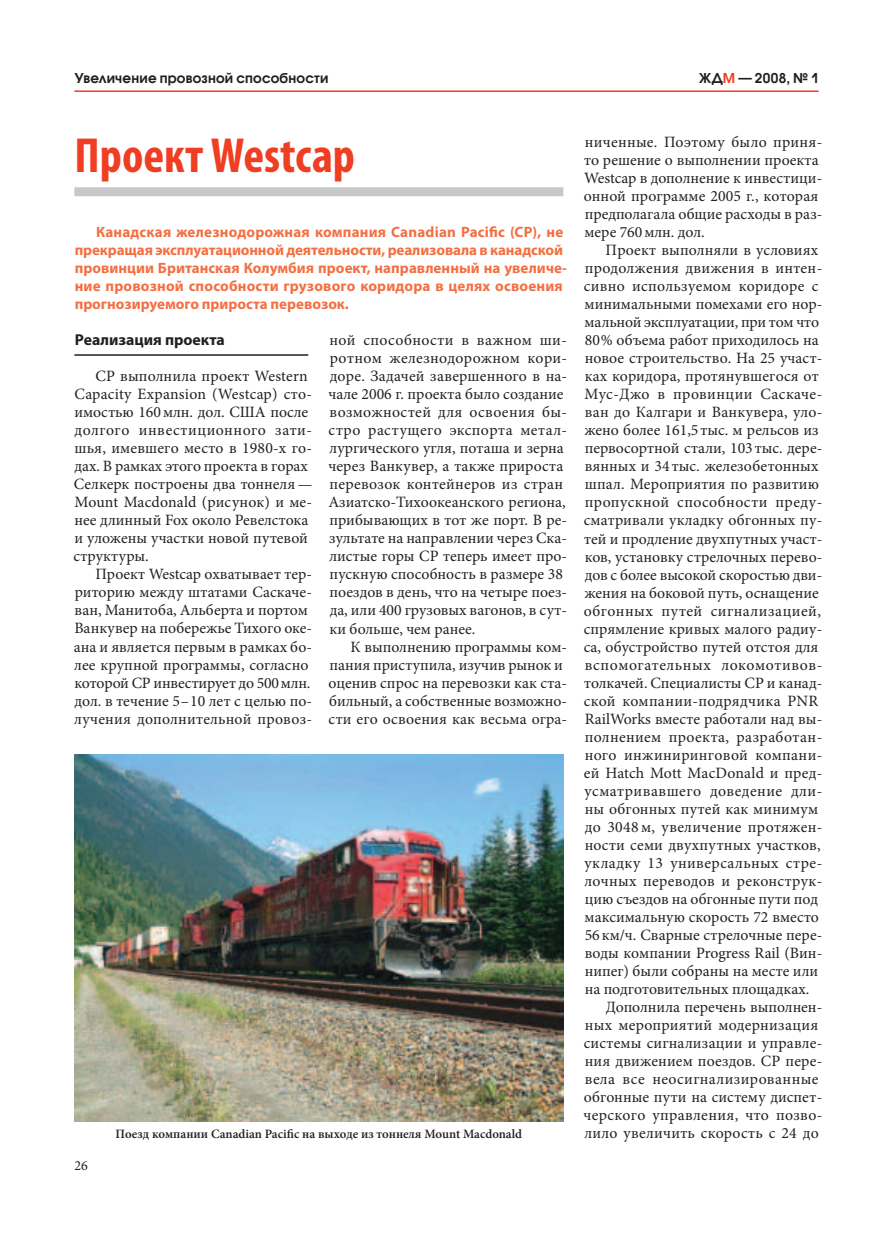
<style>
.page{position:relative;width:893px;height:1234px;background:#fff}
.page>*{position:absolute;margin:0;border:0;box-sizing:border-box;transform-origin:0 0}
.t1{font:700 condensed 49.5px "Myriad Pro";color:#ef3e22}
.t2{font:15.75px/18px "Minion Pro";letter-spacing:.01em;color:#231f20}
.t3{font:15.75px "Minion Pro";letter-spacing:.03em;color:#231f20}
.t4{font:15.75px "Minion Pro";letter-spacing:.035em;color:#231f20}
.t5{font:15.75px "Minion Pro";letter-spacing:-.01em;color:#231f20}
.t6{font:700 15.75px "Myriad Pro";color:#231f20}
.t7{font:700 15px/18px "Myriad Pro";letter-spacing:.005em;color:#f36f42}
.t8{font:13.95px "Minion Pro";color:#231f20}
.t9{font:600 13.5px "Avant Garde Gothic C";letter-spacing:.015em;color:#231f20}
.t10{font:600 12.75px "Minion Pro";color:#231f20}
.s1{color:#ef3e22}
</style>
<div class="page">
<hr style="left:74px;top:90px;width:745px;height:2px;background:#ef3e22">
<hr style="left:74px;top:354px;width:234px;height:1px;background:#231f20">
<img style="left:74px;top:754px;width:489px;height:367px">
<div style="left:74px;top:187px;width:489px;height:9px;background:#c7c8ca"></div>
<p class="t9" style="left:74px;top:70px;width:255px">Увеличение провозной способности</p>
<p class="t9" style="left:699px;top:70px;width:121px">ЖД<span class="s1">М</span> — 2008, № 1</p>
<h1 class="t1" style="left:75px;top:128px;width:282px">Проект Westcap</h1>
<p class="t7" style="left:75px;top:222px;width:494px;text-indent:21px">Канадская железнодорожная компания Canadian Pacific (CP), не прекращая эксплуатационной деятельности, реализовала в канадской провинции Британская Колумбия проект, направленный на увеличе&shy;ние провозной способности грузового коридора в целях освоения прогнозируемого прироста перевозок.</p>
<p class="t6" style="left:75px;top:329px;width:151px">Реализация проекта</p>
<p class="t2" style="left:73px;top:367px;width:240px;text-indent:22px">CP выполнила проект Western<br>Capacity Expansion (Westcap) сто‑ имостью 160млн. дол. США после долгого инвестиционного зати‑ шья, имевшего место в 1980‑х го‑ дах. В рамках этого проекта в горах<br>Селкерк построены два тоннеля —<br>Mount Macdonald (рисунок) и ме‑ нее длинный Fox около Ревелстока и уложены участки новой путевой структуры.</p>
<p class="t2" style="left:74px;top:565px;width:240px;text-indent:21px">Проект Westcap охватывает тер‑ риторию между штатами Саскаче‑ ван, Манитоба, Альберта и портом Ванкувер на побережье Тихого оке‑ ана и является первым в рамках бо‑ лее крупной программы, согласно которой CP инвестирует до 500млн. дол. в течение 5–10 лет с целью по‑ лучения дополнительной провоз‑</p>
<p class="t2" style="left:328px;top:331px;width:240px">ной способности в важном ши‑ ротном железнодорожном кори‑ доре. Задачей завершенного в на‑ чале 2006 г. проекта было создание возможностей для освоения бы‑ стро растущего экспорта метал‑ лургического угля, поташа и зерна через Ванкувер, а также прироста перевозок контейнеров из стран<br>Азиатско-Тихоокеанского региона, прибывающих в тот же порт. В ре‑ зультате на направлении через Ска‑ листые горы CP теперь имеет про‑ пускную способность в размере 38 поездов в день, что на четыре поез‑ да, или 400 грузовых вагонов, в сут‑ ки больше, чем ранее.</p>
<p class="t2" style="left:329px;top:637px;width:240px;text-indent:22px">К выполнению программы ком‑ пания приступила, изучив рынок и оценив спрос на перевозки как ста‑ бильный, а собственные возможно‑ сти его освоения как весьма огра‑</p>
<p class="t2" style="left:584px;top:133px;width:240px">ниченные. Поэтому было приня‑ то решение о выполнении проекта<br>Westcap в дополнение к инвестици‑ онной программе 2005 г., которая предполагала общие расходы в раз‑ мере 760млн. дол.</p>
<p class="t2" style="left:606px;top:241px;width:214px">Проект выполняли в условиях</p>
<p class="t2" style="left:585px;top:259px;width:239px">продолжения движения в интен‑</p>
<p class="t2" style="left:584px;top:277px;width:236px">сивно используемом коридоре с</p>
<p class="t2" style="left:585px;top:295px;width:239px">минимальными помехами его нор‑</p>
<p class="t5" style="left:585px;top:312px;width:236px">мальной эксплуатации, при том что</p>
<p class="t2" style="left:585px;top:331px;width:235px">80% объема работ приходилось на</p>
<p class="t2" style="left:585px;top:349px;width:239px">новое строительство. На 25 участ‑</p>
<p class="t2" style="left:585px;top:367px;width:236px">ках коридора, протянувшегося от</p>
<p class="t2" style="left:585px;top:385px;width:239px">Мус-Джо в провинции Саскаче‑</p>
<p class="t2" style="left:585px;top:403px;width:239px">ван до Калгари и Ванкувера, уло‑</p>
<p class="t2" style="left:584px;top:421px;width:236px">жено более 161,5 тыс. м рельсов из</p>
<p class="t2" style="left:585px;top:439px;width:239px">первосортной стали, 103 тыс. дере‑</p>
<p class="t2" style="left:585px;top:457px;width:235px">вянных и 34 тыс. железобетонных</p>
<p class="t2" style="left:585px;top:475px;width:236px">шпал. Мероприятия по развитию</p>
<p class="t2" style="left:585px;top:493px;width:239px">пропускной способности преду‑</p>
<p class="t2" style="left:584px;top:511px;width:240px">сматривали укладку обгонных пу‑</p>
<p class="t2" style="left:584px;top:529px;width:240px">тей и продление двухпутных участ‑</p>
<p class="t2" style="left:585px;top:547px;width:239px">ков, установку стрелочных перево‑</p>
<p class="t2" style="left:585px;top:565px;width:239px">дов с более высокой скоростью дви‑</p>
<p class="t2" style="left:584px;top:583px;width:236px">жения на боковой путь, оснащение</p>
<p class="t3" style="left:584px;top:600px;width:239px">обгонных путей сигнализацией,</p>
<p class="t2" style="left:584px;top:619px;width:240px">спрямление кривых малого радиу‑</p>
<p class="t2" style="left:584px;top:637px;width:236px">са, обустройство путей отстоя для</p>
<p class="t4" style="left:585px;top:654px;width:237px">вспомогательных локомотивов-</p>
<p class="t2" style="left:584px;top:673px;width:240px">толкачей. Специалисты CP и канад‑</p>
<p class="t2" style="left:584px;top:691px;width:236px">ской компании-подрядчика PNR</p>
<p class="t2" style="left:585px;top:709px;width:239px">RailWorks вместе работали над вы‑</p>
<p class="t2" style="left:585px;top:727px;width:239px">полнением проекта, разработан‑</p>
<p class="t2" style="left:585px;top:745px;width:239px">ного инжиниринговой компани‑</p>
<p class="t2" style="left:584px;top:763px;width:240px">ей Hatch Mott MacDonald и пред‑</p>
<p class="t3" style="left:584px;top:780px;width:239px">усматривавшего доведение дли‑</p>
<p class="t2" style="left:585px;top:799px;width:235px">ны обгонных путей как минимум</p>
<p class="t2" style="left:585px;top:817px;width:239px">до 3048 м, увеличение протяжен‑</p>
<p class="t2" style="left:585px;top:835px;width:237px">ности семи двухпутных участков,</p>
<p class="t4" style="left:584px;top:852px;width:239px">укладку 13 универсальных стре‑</p>
<p class="t2" style="left:584px;top:871px;width:239px">лочных переводов и реконструк‑</p>
<p class="t2" style="left:585px;top:889px;width:235px">цию съездов на обгонные пути под</p>
<p class="t2" style="left:585px;top:907px;width:236px">максимальную скорость 72 вместо</p>
<p class="t2" style="left:585px;top:925px;width:239px">56 км/ч. Сварные стрелочные пере‑</p>
<p class="t2" style="left:585px;top:943px;width:239px">воды компании Progress Rail (Вин‑</p>
<p class="t2" style="left:585px;top:961px;width:235px">нипег) были собраны на месте или</p>
<p class="t2" style="left:585px;top:979px;width:226px">на подготовительных площадках.</p>
<p class="t2" style="left:606px;top:997px;width:218px">Дополнила перечень выполнен‑</p>
<p class="t2" style="left:585px;top:1015px;width:235px">ных мероприятий модернизация</p>
<p class="t2" style="left:584px;top:1033px;width:240px">системы сигнализации и управле‑</p>
<p class="t2" style="left:585px;top:1051px;width:239px">ния движением поездов. CP пере‑</p>
<p class="t2" style="left:585px;top:1069px;width:235px">вела все неосигнализированные</p>
<p class="t2" style="left:584px;top:1087px;width:240px">обгонные пути на систему диспет‑</p>
<p class="t2" style="left:584px;top:1105px;width:240px">черского управления, что позво‑</p>
<p class="t8" style="left:74px;top:1155px;width:15px">26</p>
<p class="t10" style="left:116px;top:1124px;width:408px">Поезд компании Canadian Pacific на выходе из тоннеля Mount Macdonald</p>
<p class="t2" style="left:584px;top:1123px;width:236px">лило увеличить скорость с 24 до</p>
</div>
